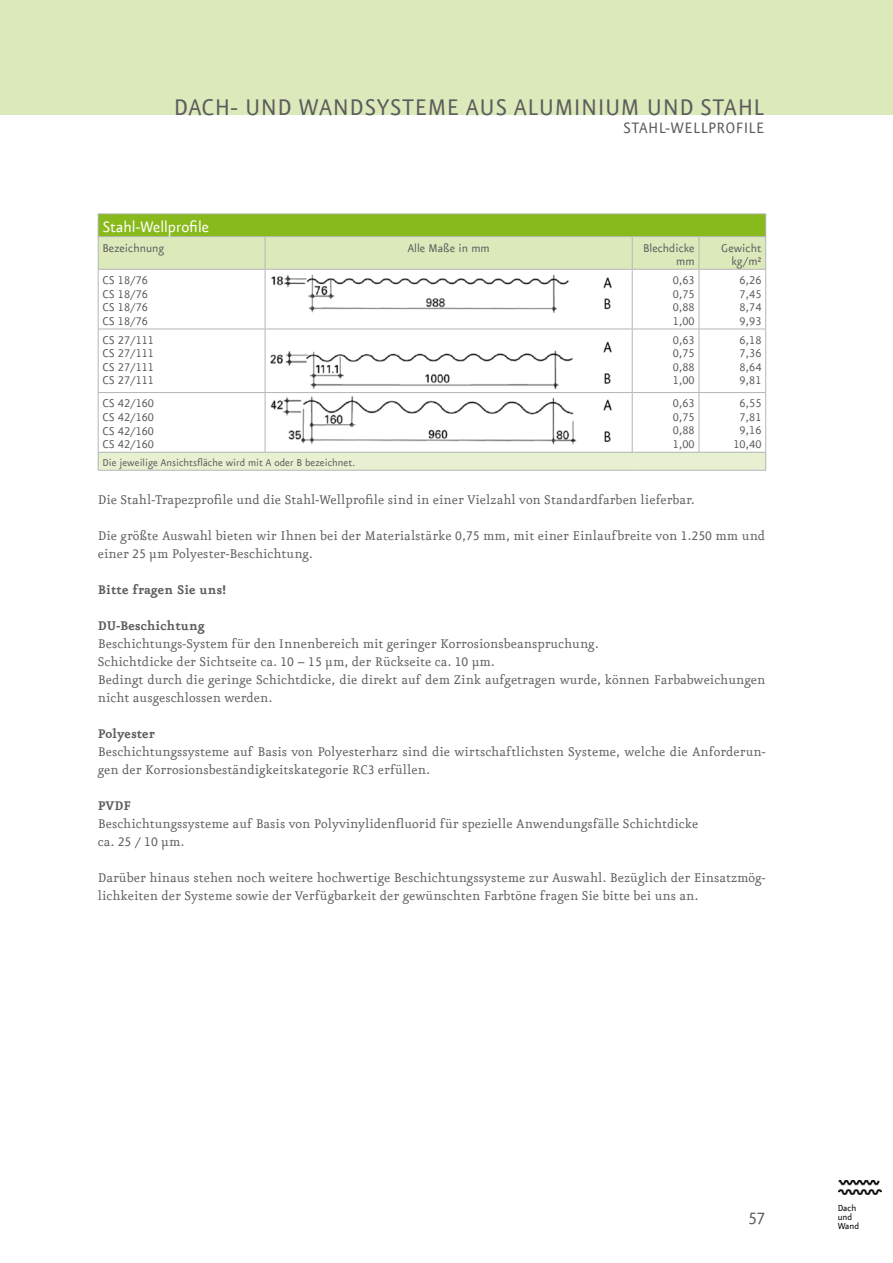
<style>
.page{position:relative;width:893px;height:1263px;background:#fff}
.page>*{position:absolute;margin:0;border:0;box-sizing:border-box;transform-origin:0 0}
.t1{font:27px "CSP Eureka Sans Regular Caps";letter-spacing:.02em;color:#5d5d5f}
.t2{font:19.5px "CSP Eureka Sans Regular Caps";color:#5d5d5f}
.t3{font:18px "CSP Eureka Sans Regular";color:#fff}
.t4{font:18px "CSP Eureka Sans Regular Caps";letter-spacing:.02em;color:#5d5d5f}
.t5{font:15px/18px "CSP Eureka Roman";color:#5d5d5f}
.t6{font:15px "CSP Eureka Bold";color:#5d5d5f}
.t7{font:13.5px/13.5px "CSP Eureka Sans Regular";color:#5d5d5f;text-align:justify}
.t8{font:12px "CSP Eureka Sans Regular";color:#5d5d5f}
.t9{font:10.5px/9px "CSP Eureka Sans Regular";color:#000}
</style>
<div class="page">
<div style="left:0;top:0;width:893px;height:115px;background:#dceabb"></div>
<img style="left:839px;top:1180px;width:42px;height:15px">
<svg style="left:99px;top:270px;width:666px;height:182px"></svg>
<div style="left:98px;top:452px;width:668px;height:18px;background:#e7f1d2"></div>
<svg style="left:765px;top:453px;width:1px;height:17px"></svg>
<hr style="left:98px;top:213px;width:167px;height:1px;background:#b3b5b6">
<svg style="left:98px;top:214px;width:668px;height:55px;background:#bad57b"></svg>
<hr style="left:265px;top:213px;width:367px;height:1px;background:#b3b5b6">
<hr style="left:632px;top:213px;width:67px;height:1px;background:#b3b5b6">
<hr style="left:699px;top:213px;width:67px;height:1px;background:#b3b5b6">
<hr style="left:98px;top:236px;width:167px;height:1px;background:#b3b5b6">
<hr style="left:98px;top:237px;width:1px;height:32px;background:#b3b5b6">
<hr style="left:98px;top:269px;width:167px;height:1px;background:#b3b5b6">
<hr style="left:265px;top:236px;width:367px;height:1px;background:#b3b5b6">
<hr style="left:265px;top:237px;width:1px;height:32px;background:#b3b5b6">
<hr style="left:265px;top:269px;width:367px;height:1px;background:#b3b5b6">
<hr style="left:632px;top:236px;width:67px;height:1px;background:#b3b5b6">
<hr style="left:632px;top:237px;width:1px;height:32px;background:#b3b5b6">
<hr style="left:632px;top:269px;width:67px;height:1px;background:#b3b5b6">
<hr style="left:699px;top:236px;width:67px;height:1px;background:#b3b5b6">
<hr style="left:699px;top:237px;width:1px;height:32px;background:#b3b5b6">
<hr style="left:765px;top:237px;width:1px;height:32px;background:#b3b5b6">
<hr style="left:699px;top:269px;width:67px;height:1px;background:#b3b5b6">
<hr style="left:98px;top:270px;width:1px;height:59px;background:#b3b5b6">
<hr style="left:265px;top:270px;width:1px;height:59px;background:#b3b5b6">
<hr style="left:632px;top:270px;width:1px;height:59px;background:#b3b5b6">
<hr style="left:699px;top:270px;width:1px;height:59px;background:#b3b5b6">
<hr style="left:765px;top:270px;width:1px;height:59px;background:#b3b5b6">
<hr style="left:98px;top:329px;width:167px;height:1px;background:#b3b5b6">
<hr style="left:98px;top:329px;width:1px;height:63px;background:#b3b5b6">
<hr style="left:265px;top:329px;width:367px;height:1px;background:#b3b5b6">
<hr style="left:265px;top:329px;width:1px;height:63px;background:#b3b5b6">
<hr style="left:632px;top:329px;width:67px;height:1px;background:#b3b5b6">
<hr style="left:632px;top:329px;width:1px;height:63px;background:#b3b5b6">
<hr style="left:699px;top:329px;width:67px;height:1px;background:#b3b5b6">
<hr style="left:699px;top:329px;width:1px;height:63px;background:#b3b5b6">
<hr style="left:765px;top:329px;width:1px;height:63px;background:#b3b5b6">
<hr style="left:98px;top:392px;width:167px;height:1px;background:#b3b5b6">
<hr style="left:98px;top:393px;width:1px;height:59px;background:#b3b5b6">
<hr style="left:265px;top:392px;width:367px;height:1px;background:#b3b5b6">
<hr style="left:265px;top:393px;width:1px;height:59px;background:#b3b5b6">
<hr style="left:265px;top:452px;width:367px;height:1px;background:#b3b5b6">
<hr style="left:632px;top:392px;width:67px;height:1px;background:#b3b5b6">
<hr style="left:632px;top:393px;width:1px;height:59px;background:#b3b5b6">
<hr style="left:632px;top:452px;width:67px;height:1px;background:#b3b5b6">
<hr style="left:699px;top:392px;width:67px;height:1px;background:#b3b5b6">
<hr style="left:699px;top:393px;width:1px;height:59px;background:#b3b5b6">
<hr style="left:765px;top:393px;width:1px;height:59px;background:#b3b5b6">
<hr style="left:699px;top:452px;width:67px;height:1px;background:#b3b5b6">
<hr style="left:98px;top:452px;width:167px;height:1px;background:#b3b5b6">
<svg style="left:98px;top:453px;width:1px;height:17px"></svg>
<hr style="left:98px;top:470px;width:167px;height:1px;background:#b3b5b6">
<hr style="left:265px;top:470px;width:367px;height:1px;background:#b3b5b6">
<hr style="left:632px;top:470px;width:67px;height:1px;background:#b3b5b6">
<hr style="left:699px;top:470px;width:67px;height:1px;background:#b3b5b6">
<img style="left:271px;top:273px;width:355px;height:40px">
<img style="left:271px;top:333px;width:355px;height:55px">
<img style="left:271px;top:397px;width:355px;height:47px">
<h1 class="t1" style="left:174px;top:94px;width:592px">DACH- UND WANDSYSTEME AUS ALUMINIUM UND STAHL</h1>
<p class="t4" style="left:623px;top:120px;width:143px">STAHL-WELLPROFILE</p>
<p class="t3" style="left:102px;top:219px;width:108px">Stahl-Wellprofile</p>
<p class="t7" style="left:102px;top:241px;width:64px">Bezeichnung</p>
<p class="t7" style="left:407px;top:241px;width:84px">Alle Maße in mm</p>
<p class="t7" style="left:643px;top:241px;width:53px;text-align:right">Blechdicke mm</p>
<p class="t7" style="left:721px;top:241px;width:42px;text-align:right">Gewicht kg/m²</p>
<p class="t7" style="left:102px;top:274px;width:47px">CS 18/76<br>CS 18/76<br>CS 18/76<br>CS 18/76</p>
<p class="t7" style="left:673px;top:274px;width:24px">0,63<br>0,75<br>0,88<br>1,00</p>
<p class="t7" style="left:739px;top:274px;width:24px">6,26<br>7,45<br>8,74<br>9,93</p>
<p class="t7" style="left:102px;top:334px;width:53px">CS 27/111<br>CS 27/111<br>CS 27/111<br>CS 27/111</p>
<p class="t7" style="left:673px;top:334px;width:24px">0,63<br>0,75<br>0,88<br>1,00</p>
<p class="t7" style="left:739px;top:334px;width:24px">6,18<br>7,36<br>8,64<br>9,81</p>
<p class="t7" style="left:102px;top:397px;width:53px">CS 42/160<br>CS 42/160<br>CS 42/160<br>CS 42/160</p>
<p class="t7" style="left:673px;top:397px;width:24px">0,63<br>0,75<br>0,88<br>1,00</p>
<p class="t7" style="left:733px;top:397px;width:30px;text-align:center">6,55<br>7,81<br>9,16<br>10,40</p>
<p class="t8" style="left:102px;top:457px;width:255px">Die jeweilige Ansichtsfläche wird mit A oder B bezeichnet.</p>
<p class="t5" style="left:98px;top:491px;width:598px">Die Stahl-Trapezprofile und die Stahl-Wellprofile sind in einer Vielzahl von Standardfarben lieferbar.</p>
<p class="t5" style="left:98px;top:527px;width:669px">Die größte Auswahl bieten wir Ihnen bei der Materialstärke 0,75 mm, mit einer Einlaufbreite von 1.250 mm und einer 25 µm Polyester-Beschichtung.</p>
<p class="t6" style="left:98px;top:583px;width:130px">Bitte fragen Sie uns!</p>
<p class="t6" style="left:98px;top:619px;width:109px">DU-Beschichtung</p>
<p class="t5" style="left:98px;top:635px;width:669px">Beschichtungs-System für den Innenbereich mit geringer Korrosionsbeanspruchung.<br>Schichtdicke der Sichtseite ca. 10 – 15 µm, der Rückseite ca. 10 µm.<br>Bedingt durch die geringe Schichtdicke, die direkt auf dem Zink aufgetragen wurde, können Farbabweichungen nicht ausgeschlossen werden.</p>
<p class="t6" style="left:98px;top:727px;width:59px">Polyester</p>
<p class="t5" style="left:98px;top:743px;width:669px">Beschichtungssysteme auf Basis von Polyesterharz sind die wirtschaftlichsten Systeme, welche die Anforderun&shy;gen der Korrosionsbeständigkeitskategorie RC3 erfüllen.</p>
<p class="t6" style="left:98px;top:799px;width:34px">PVDF</p>
<p class="t5" style="left:98px;top:815px;width:602px">Beschichtungssysteme auf Basis von Polyvinylidenfluorid für spezielle Anwendungsfälle Schichtdicke ca. 25 / 10 µm.</p>
<p class="t5" style="left:98px;top:869px;width:669px">Darüber hinaus stehen noch weitere hochwertige Beschichtungssysteme zur Auswahl. Bezüglich der Einsatzmög&shy;lichkeiten der Systeme sowie der Verfügbarkeit der gewünschten Farbtöne fragen Sie bitte bei uns an.</p>
<h2 class="t2" style="left:748px;top:1209px;width:19px">57</h2>
<p class="t9" style="left:838px;top:1204px;width:23px">Dach und<br>Wand</p>
</div>
